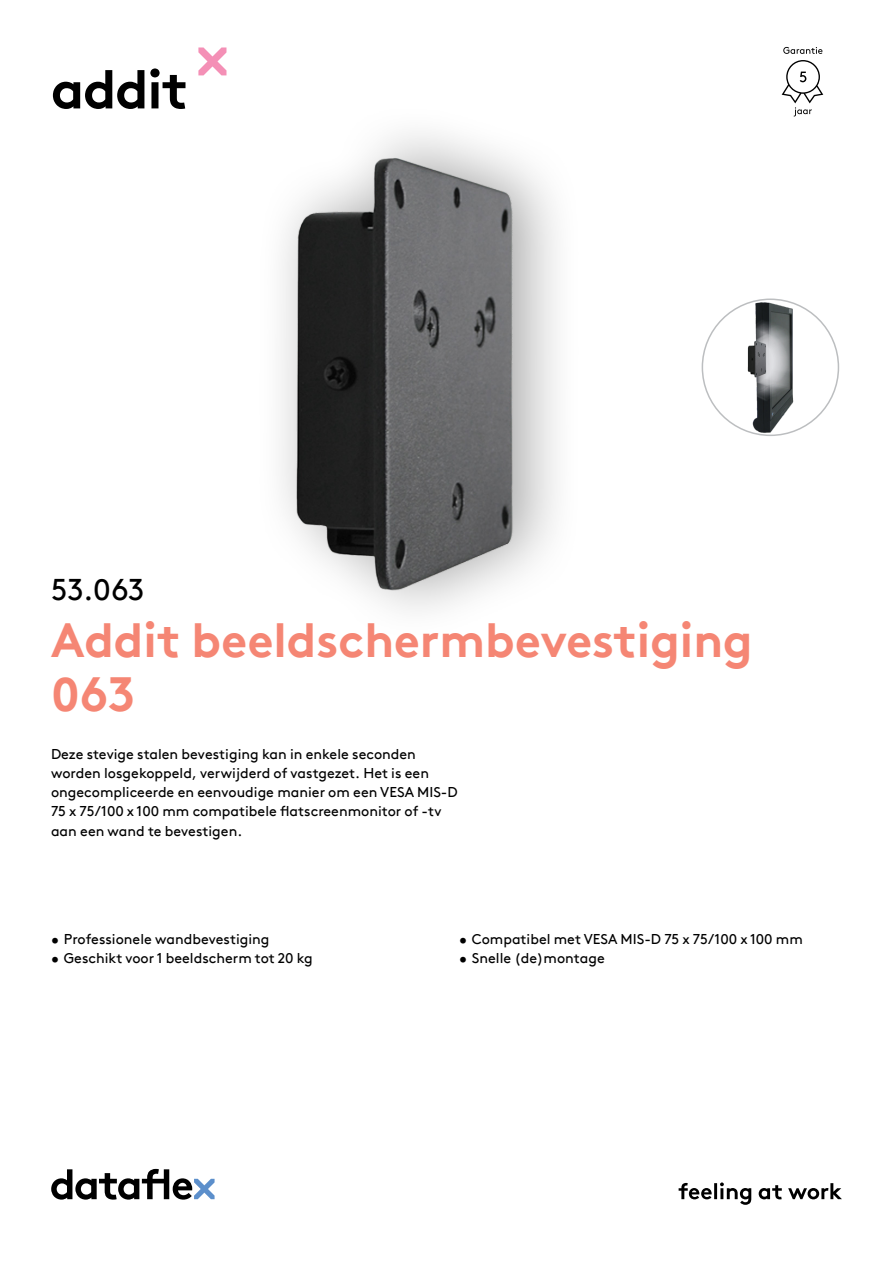
<style>
.page{position:relative;width:893px;height:1263px;background:#fff}
.page>*{position:absolute;margin:0;border:0;box-sizing:border-box;transform-origin:0 0}
.hoofdstuk{font:700 54px "Brown Pro TT";letter-spacing:-.02em;color:#000}
.productnaam{font:700 48px/54px "Brown Pro TT";color:#f58674}
.productnummer{font:30px "Brown Pro TT";color:#000}
.omschrijving{font:14.25px/19.2px "Brown Pro TT";color:#000}
</style>
<div class="page">
<svg style="left:51px;top:1169px;width:164px;height:30px"></svg>
<svg style="left:679px;top:1182px;width:163px;height:23px"></svg>
<svg style="left:198px;top:47px;width:28px;height:28px"></svg>
<img style="left:744px;top:301px;width:53px;height:134px">
<img style="left:281px;top:133px;width:276px;height:473px">
<svg style="left:783px;top:47px;width:39px;height:7px"></svg>
<svg style="left:782px;top:60px;width:41px;height:56px"></svg>
<p class="hoofdstuk" style="left:51px;top:46px;width:139px">addit</p>
<p class="productnummer" style="left:51px;top:566px;width:95px">53.063</p>
<p class="productnaam" style="left:51px;top:608px;width:703px">Addit beeldschermbevestiging<br>063</p>
<p class="omschrijving" style="left:51px;top:743px;width:408px">Deze stevige stalen bevestiging kan in enkele seconden worden losgekoppeld, verwijderd of vastgezet. Het is een ongecompliceerde en eenvoudige manier om een VESA MIS-D 75 x 75/100 x 100 mm compatibele flatscreenmonitor of -tv aan een wand te bevestigen.</p>
<p class="omschrijving" style="left:51px;top:928px;width:220px">• Professionele wandbevestiging</p>
<p class="omschrijving" style="left:51px;top:947px;width:263px">• Geschikt voor 1 beeldscherm tot 20 kg</p>
<p class="omschrijving" style="left:459px;top:928px;width:345px">• Compatibel met VESA MIS-D 75 x 75/100 x 100 mm</p>
<p class="omschrijving" style="left:459px;top:947px;width:147px">• Snelle (de)montage</p>
</div>
